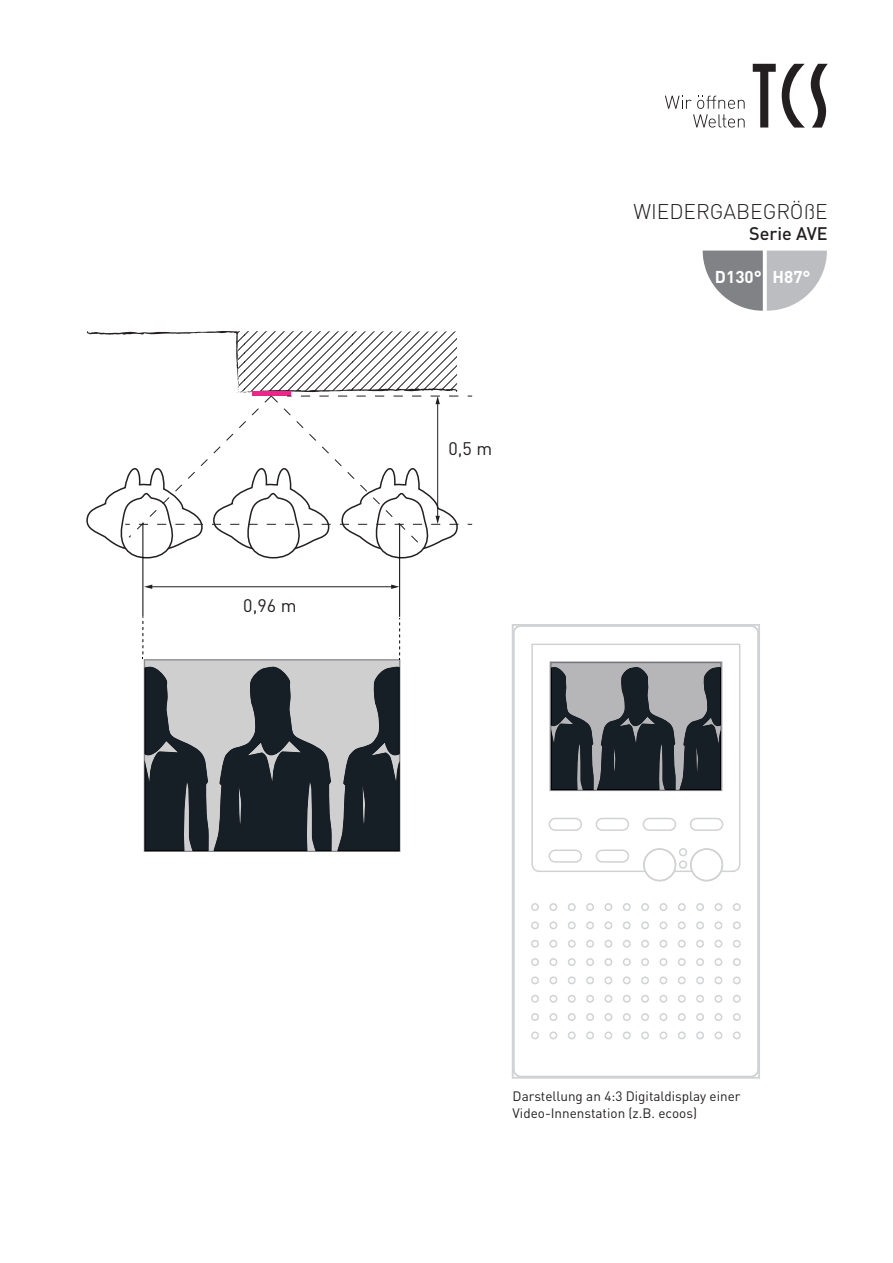
<style>
.page{position:relative;width:893px;height:1263px;background:#fff}
.page>*{position:absolute;margin:0;border:0;box-sizing:border-box;transform-origin:0 0}
.t1{font:300 21px "DIN Pro";color:#231f20}
.t2{font:18px "DIN Pro";color:#231f20}
.t3{font:500 18px "DIN Pro";color:#231f20}
.t4{font:700 16.95px "DIN Pro";color:#fff}
.t5{font:13.5px/16.2px "DIN Pro";color:#231f20}
</style>
<div class="page">
<svg style="left:531px;top:643px;width:210px;height:230px"></svg>
<svg style="left:586px;top:903px;width:8px;height:8px"></svg>
<svg style="left:604px;top:903px;width:9px;height:8px"></svg>
<svg style="left:623px;top:903px;width:8px;height:8px"></svg>
<svg style="left:641px;top:903px;width:8px;height:8px"></svg>
<svg style="left:659px;top:903px;width:9px;height:8px"></svg>
<svg style="left:678px;top:903px;width:8px;height:8px"></svg>
<svg style="left:696px;top:903px;width:8px;height:8px"></svg>
<svg style="left:714px;top:903px;width:9px;height:8px"></svg>
<svg style="left:733px;top:903px;width:8px;height:8px"></svg>
<svg style="left:531px;top:921px;width:8px;height:9px"></svg>
<svg style="left:549px;top:921px;width:9px;height:9px"></svg>
<svg style="left:568px;top:921px;width:8px;height:9px"></svg>
<svg style="left:586px;top:921px;width:8px;height:9px"></svg>
<svg style="left:604px;top:921px;width:9px;height:9px"></svg>
<svg style="left:623px;top:921px;width:8px;height:9px"></svg>
<svg style="left:641px;top:921px;width:8px;height:9px"></svg>
<svg style="left:659px;top:921px;width:9px;height:9px"></svg>
<svg style="left:678px;top:921px;width:8px;height:9px"></svg>
<svg style="left:696px;top:921px;width:8px;height:9px"></svg>
<svg style="left:714px;top:921px;width:9px;height:9px"></svg>
<svg style="left:733px;top:921px;width:8px;height:9px"></svg>
<svg style="left:531px;top:940px;width:8px;height:8px"></svg>
<svg style="left:549px;top:940px;width:9px;height:8px"></svg>
<svg style="left:568px;top:940px;width:8px;height:8px"></svg>
<svg style="left:586px;top:940px;width:8px;height:8px"></svg>
<svg style="left:604px;top:940px;width:9px;height:8px"></svg>
<svg style="left:623px;top:940px;width:8px;height:8px"></svg>
<svg style="left:641px;top:940px;width:8px;height:8px"></svg>
<svg style="left:659px;top:940px;width:9px;height:8px"></svg>
<svg style="left:678px;top:940px;width:8px;height:8px"></svg>
<svg style="left:696px;top:940px;width:8px;height:8px"></svg>
<svg style="left:714px;top:940px;width:9px;height:8px"></svg>
<svg style="left:733px;top:940px;width:8px;height:8px"></svg>
<svg style="left:531px;top:958px;width:8px;height:8px"></svg>
<svg style="left:549px;top:958px;width:9px;height:8px"></svg>
<svg style="left:568px;top:958px;width:8px;height:8px"></svg>
<svg style="left:586px;top:958px;width:8px;height:8px"></svg>
<svg style="left:604px;top:958px;width:9px;height:8px"></svg>
<svg style="left:623px;top:958px;width:8px;height:8px"></svg>
<svg style="left:641px;top:958px;width:8px;height:8px"></svg>
<svg style="left:659px;top:958px;width:9px;height:8px"></svg>
<svg style="left:678px;top:958px;width:8px;height:8px"></svg>
<svg style="left:696px;top:958px;width:8px;height:8px"></svg>
<svg style="left:733px;top:958px;width:8px;height:8px"></svg>
<svg style="left:531px;top:976px;width:8px;height:9px"></svg>
<svg style="left:568px;top:903px;width:8px;height:8px"></svg>
<svg style="left:568px;top:976px;width:8px;height:9px"></svg>
<svg style="left:586px;top:976px;width:8px;height:9px"></svg>
<svg style="left:604px;top:976px;width:9px;height:9px"></svg>
<svg style="left:623px;top:976px;width:8px;height:9px"></svg>
<svg style="left:641px;top:976px;width:8px;height:9px"></svg>
<svg style="left:659px;top:976px;width:9px;height:9px"></svg>
<svg style="left:678px;top:976px;width:8px;height:9px"></svg>
<svg style="left:696px;top:976px;width:8px;height:9px"></svg>
<svg style="left:714px;top:976px;width:9px;height:9px"></svg>
<svg style="left:733px;top:976px;width:8px;height:9px"></svg>
<svg style="left:531px;top:995px;width:8px;height:8px"></svg>
<svg style="left:549px;top:995px;width:9px;height:8px"></svg>
<svg style="left:568px;top:995px;width:8px;height:8px"></svg>
<svg style="left:586px;top:995px;width:8px;height:8px"></svg>
<svg style="left:604px;top:995px;width:9px;height:8px"></svg>
<svg style="left:623px;top:995px;width:8px;height:8px"></svg>
<svg style="left:641px;top:995px;width:8px;height:8px"></svg>
<svg style="left:659px;top:995px;width:9px;height:8px"></svg>
<svg style="left:678px;top:995px;width:8px;height:8px"></svg>
<svg style="left:696px;top:995px;width:8px;height:8px"></svg>
<svg style="left:714px;top:995px;width:9px;height:8px"></svg>
<svg style="left:733px;top:995px;width:8px;height:8px"></svg>
<svg style="left:531px;top:1013px;width:8px;height:8px"></svg>
<svg style="left:549px;top:1013px;width:9px;height:8px"></svg>
<svg style="left:568px;top:1013px;width:8px;height:8px"></svg>
<svg style="left:586px;top:1013px;width:8px;height:8px"></svg>
<svg style="left:604px;top:1013px;width:9px;height:8px"></svg>
<svg style="left:623px;top:1013px;width:8px;height:8px"></svg>
<svg style="left:641px;top:1013px;width:8px;height:8px"></svg>
<svg style="left:659px;top:1013px;width:9px;height:8px"></svg>
<svg style="left:678px;top:1013px;width:8px;height:8px"></svg>
<svg style="left:696px;top:1013px;width:8px;height:8px"></svg>
<svg style="left:714px;top:1013px;width:9px;height:8px"></svg>
<svg style="left:733px;top:1013px;width:8px;height:8px"></svg>
<svg style="left:531px;top:1031px;width:8px;height:9px"></svg>
<svg style="left:549px;top:1031px;width:9px;height:9px"></svg>
<svg style="left:568px;top:1031px;width:8px;height:9px"></svg>
<svg style="left:586px;top:1031px;width:8px;height:9px"></svg>
<svg style="left:604px;top:1031px;width:9px;height:9px"></svg>
<svg style="left:623px;top:1031px;width:8px;height:9px"></svg>
<svg style="left:641px;top:1031px;width:8px;height:9px"></svg>
<svg style="left:659px;top:1031px;width:9px;height:9px"></svg>
<svg style="left:678px;top:1031px;width:8px;height:9px"></svg>
<svg style="left:696px;top:1031px;width:8px;height:9px"></svg>
<svg style="left:714px;top:1031px;width:9px;height:9px"></svg>
<svg style="left:733px;top:1031px;width:8px;height:9px"></svg>
<svg style="left:549px;top:976px;width:9px;height:9px"></svg>
<svg style="left:549px;top:903px;width:9px;height:8px"></svg>
<svg style="left:531px;top:903px;width:8px;height:8px"></svg>
<svg style="left:714px;top:958px;width:9px;height:8px"></svg>
<div style="left:679px;top:860px;width:8px;height:9px;border:2px solid #d1d2d4;border-radius:50%"></div>
<div style="left:679px;top:848px;width:8px;height:8px;border:2px solid #d1d2d4;border-radius:50%"></div>
<div style="left:549px;top:849px;width:33px;height:14px;border:2px solid #d1d2d4;border-radius:6px"></div>
<div style="left:596px;top:818px;width:33px;height:13px;border:2px solid #d1d2d4;border-radius:6px"></div>
<div style="left:549px;top:818px;width:33px;height:13px;border:2px solid #d1d2d4;border-radius:6px"></div>
<div style="left:596px;top:849px;width:33px;height:14px;border:2px solid #d1d2d4;border-radius:6px"></div>
<div style="left:690px;top:848px;width:33px;height:33px;background:#fff;border:2px solid #d1d2d4;border-radius:50%"></div>
<div style="left:690px;top:848px;width:33px;height:33px;border:2px solid #d1d2d4;border-radius:50%"></div>
<div style="left:643px;top:818px;width:33px;height:13px;border:2px solid #d1d2d4;border-radius:6px"></div>
<div style="left:690px;top:818px;width:33px;height:13px;border:2px solid #d1d2d4;border-radius:6px"></div>
<div style="left:643px;top:848px;width:33px;height:33px;background:#fff;border:2px solid #d1d2d4;border-radius:50%"></div>
<div style="left:643px;top:848px;width:33px;height:33px;border:2px solid #d1d2d4;border-radius:50%"></div>
<div style="left:512px;top:624px;width:248px;height:454px;border:2px solid #d1d2d4"></div>
<svg style="left:703px;top:251px;width:124px;height:60px"></svg>
<svg style="left:549px;top:661px;width:174px;height:130px;background:#5c6166"></svg>
<svg style="left:679px;top:667px;width:42px;height:123px;background:#4f545a"></svg>
<svg style="left:86px;top:331px;width:386px;height:520px"></svg>
<svg style="left:665px;top:96px;width:80px;height:32px"></svg>
<svg style="left:753px;top:64px;width:75px;height:64px"></svg>
<h2 class="t2" style="left:243px;top:591px;width:55px">0,96 m</h2>
<h2 class="t2" style="left:448px;top:435px;width:45px">0,5 m</h2>
<h1 class="t1" style="left:633px;top:195px;width:196px">WIEDERGABEGRÖßE</h1>
<h2 class="t3" style="left:749px;top:219px;width:80px">Serie AVE</h2>
<p class="t4" style="left:715px;top:262px;width:97px">D130° H87°</p>
<p class="t5" style="left:513px;top:1087px;width:229px">Darstellung an 4:3 Digitaldisplay einer<br>Video-Innenstation (z.B. ecoos)</p>
</div>
